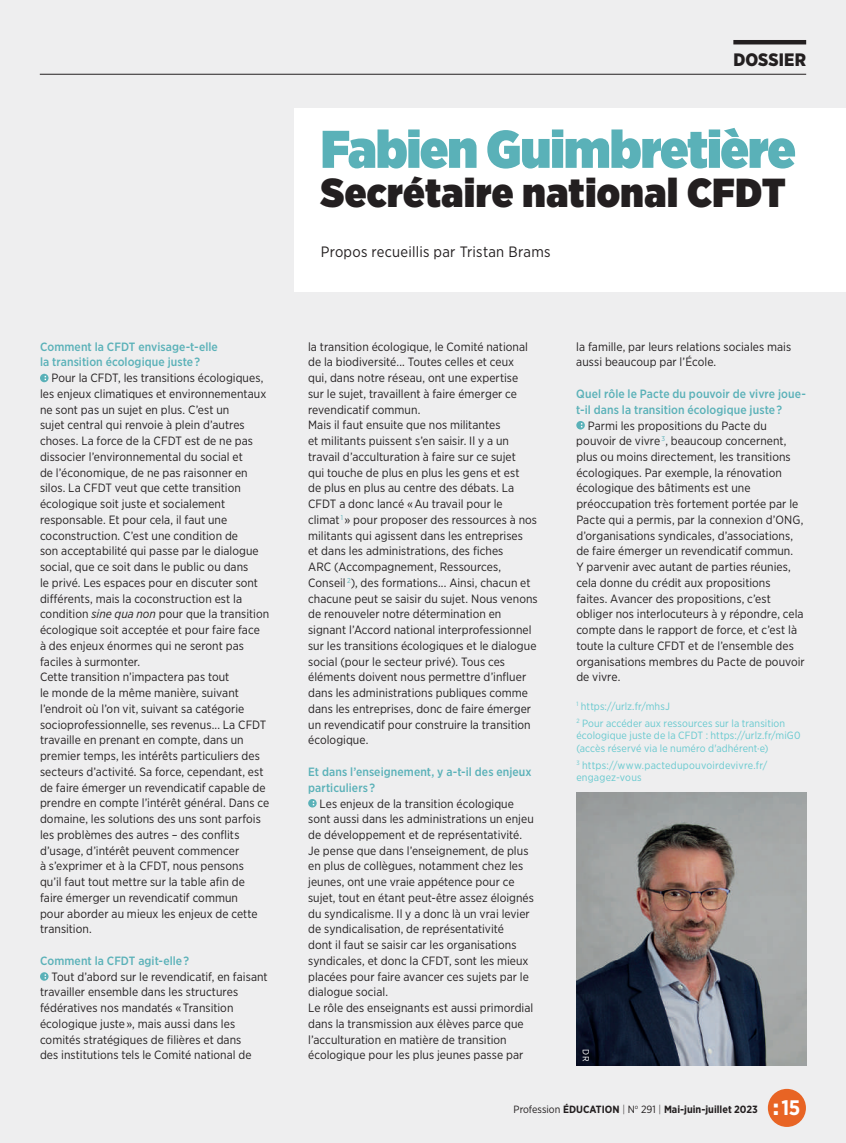
<style>
.page{position:relative;width:846px;height:1143px;background:#fff}
.page>*{position:absolute;margin:0;border:0;box-sizing:border-box;transform-origin:0 0}
.t1{font:900 52.95px "Gotham Narrow";letter-spacing:-.015em;color:#5ab1b8}
.t2{font:900 40.5px "Gotham Narrow";letter-spacing:.01em;color:#231f20}
.t3{font:900 18px "Gotham Narrow";letter-spacing:.01em;color:#231f20}
.t4{font:15px "Gotham Narrow";letter-spacing:.015em;color:#231f20}
.t5{font:12px/15.8px "Gotham Narrow";letter-spacing:.005em;color:#231f20}
.t6{font:500 12px/15.8px "Gotham Narrow";letter-spacing:.005em;color:#5ab1b8}
.t7{font:10.5px/12.6px "Gotham Narrow";letter-spacing:.01em;color:#67c9cf}
.t8{font:700 10.5px "Gotham Narrow";color:#231f20}
.t9{font:9px "Gotham Narrow";color:#fff}
.s1{font-style:italic}
.s2{font-weight:400}
.s3{font-weight:300}
.s4{font-weight:900;font-size:21px;color:#fff}
.s5{font-size:21px;color:#fff}
</style>
<div class="page">
<div style="left:0;top:0;width:845px;height:1143px;background:#eeeeef"></div>
<div style="left:294px;top:108px;width:551px;height:184px;background:#fff"></div>
<svg style="left:40px;top:374px;width:9px;height:8px"></svg>
<svg style="left:40px;top:972px;width:9px;height:9px"></svg>
<svg style="left:308px;top:799px;width:8px;height:9px"></svg>
<svg style="left:576px;top:421px;width:8px;height:9px"></svg>
<img style="left:576px;top:793px;width:229px;height:273px">
<div style="left:767px;top:1089px;width:38px;height:38px;background:#e86424;border-radius:50%"></div>
<hr style="left:40px;top:74px;width:766px;height:1px;background:#231f20">
<hr style="left:733px;top:40px;width:73px;height:4px;background:#231f20">
<p class="t6" style="left:40px;top:338px;width:179px">Comment la CFDT envisage-t-elle la transition écologique juste ?</p>
<p class="t5" style="left:40px;top:370px;width:231px;text-indent:11px">Pour la CFDT, les transitions écologiques, les enjeux climatiques et environnementaux ne sont pas un sujet en plus. C’est un<br>sujet central qui renvoie à plein d’autres choses. La force de la CFDT est de ne pas dissocier l’environnemental du social et<br>de l’économique, de ne pas raisonner en silos. La CFDT veut que cette transition écologique soit juste et socialement responsable. Et pour cela, il faut une coconstruction. C’est une condition de<br>son acceptabilité qui passe par le dialogue social, que ce soit dans le public ou dans<br>le privé. Les espaces pour en discuter sont différents, mais la coconstruction est la condition <span class="s1">sine qua non</span> pour que la transition écologique soit acceptée et pour faire face<br>à des enjeux énormes qui ne seront pas faciles à surmonter.<br>Cette transition n’impactera pas tout<br>le monde de la même manière, suivant l’endroit où l’on vit, suivant sa catégorie socioprofessionnelle, ses revenus... La CFDT travaille en prenant en compte, dans un premier temps, les intérêts particuliers des secteurs d’activité. Sa force, cependant, est de faire émerger un revendicatif capable de prendre en compte l’intérêt général. Dans ce domaine, les solutions des uns sont parfois les problèmes des autres – des conflits d’usage, d’intérêt peuvent commencer<br>à s’exprimer et à la CFDT, nous pensons<br>qu’il faut tout mettre sur la table afin de faire émerger un revendicatif commun<br>pour aborder au mieux les enjeux de cette transition.</p>
<p class="t6" style="left:40px;top:953px;width:151px">Comment la CFDT agit-elle ?</p>
<p class="t5" style="left:40px;top:968px;width:229px;text-indent:11px">Tout d’abord sur le revendicatif, en faisant travailler ensemble dans les structures fédératives nos mandatés « Transition écologique juste », mais aussi dans les comités stratégiques de filières et dans<br>des institutions tels le Comité national de</p>
<h3 class="t3" style="left:733px;top:48px;width:74px">DOSSIER</h3>
<h1 class="t1" style="left:321px;top:113px;width:476px">Fabien Guimbretière</h1>
<h2 class="t2" style="left:321px;top:165px;width:466px">Secrétaire national CFDT</h2>
<p class="t4" style="left:321px;top:242px;width:231px">Propos recueillis par Tristan Brams</p>
<p class="t5" style="left:576px;top:338px;width:216px">la famille, par leurs relations sociales mais aussi beaucoup par l’École.</p>
<p class="t6" style="left:576px;top:386px;width:231px">Quel rôle le Pacte du pouvoir de vivre joue&shy;t-il dans la transition écologique juste ?</p>
<p class="t5" style="left:576px;top:417px;width:230px;text-indent:11px">Parmi les propositions du Pacte du pouvoir de vivre <sup>3</sup>, beaucoup concernent, plus ou moins directement, les transitions écologiques. Par exemple, la rénovation écologique des bâtiments est une préoccupation très fortement portée par le Pacte qui a permis, par la connexion d’ONG, d’organisations syndicales, d’associations, de faire émerger un revendicatif commun.<br>Y parvenir avec autant de parties réunies, cela donne du crédit aux propositions<br>faites. Avancer des propositions, c’est obliger nos interlocuteurs à y répondre, cela compte dans le rapport de force, et c’est là toute la culture CFDT et de l’ensemble des organisations membres du Pacte de pouvoir de vivre.</p>
<p class="t7" style="left:576px;top:698px;width:210px;line-height:16.8px"><sup>1</sup> https://urlz.fr/mhsJ<br><sup>2</sup> Pour accéder aux ressources sur la transition</p>
<p class="t7" style="left:576px;top:729px;width:226px">écologique juste de la CFDT : https://urlz.fr/miG0 (accès réservé via le numéro d'adhérent·e)</p>
<p class="t7" style="left:576px;top:759px;width:192px"><sup>3</sup> https://www.pactedupouvoirdevivre.fr/ engagez-vous</p>
<p class="t5" style="left:308px;top:338px;width:231px">la transition écologique, le Comité national de la biodiversité... Toutes celles et ceux<br>qui, dans notre réseau, ont une expertise<br>sur le sujet, travaillent à faire émerger ce revendicatif commun.<br>Mais il faut ensuite que nos militantes<br>et militants puissent s’en saisir. Il y a un travail d’acculturation à faire sur ce sujet<br>qui touche de plus en plus les gens et est<br>de plus en plus au centre des débats. La CFDT a donc lancé « Au travail pour le<br>climat <sup>1</sup> » pour proposer des ressources à nos militants qui agissent dans les entreprises<br>et dans les administrations, des fiches<br>ARC (Accompagnement, Ressources, Conseil <sup>2</sup>), des formations... Ainsi, chacun et chacune peut se saisir du sujet. Nous venons de renouveler notre détermination en signant l’Accord national interprofessionnel sur les transitions écologiques et le dialogue social (pour le secteur privé). Tous ces éléments doivent nous permettre d’influer dans les administrations publiques comme dans les entreprises, donc de faire émerger un revendicatif pour construire la transition écologique.</p>
<p class="t6" style="left:308px;top:764px;width:225px">Et dans l’enseignement, y a-t-il des enjeux particuliers ?</p>
<p class="t5" style="left:308px;top:795px;width:227px;text-indent:11px">Les enjeux de la transition écologique sont aussi dans les administrations un enjeu de développement et de représentativité.<br>Je pense que dans l’enseignement, de plus en plus de collègues, notamment chez les jeunes, ont une vraie appétence pour ce sujet, tout en étant peut-être assez éloignés du syndicalisme. Il y a donc là un vrai levier de syndicalisation, de représentativité<br>dont il faut se saisir car les organisations syndicales, et donc la CFDT, sont les mieux placées pour faire avancer ces sujets par le dialogue social.<br>Le rôle des enseignants est aussi primordial dans la transmission aux élèves parce que l’acculturation en matière de transition écologique pour les plus jeunes passe par</p>
<p class="t9" style="left:591px;top:1049px;width:13px;rotate:90deg">DR</p>
<p class="t8" style="left:513px;top:1102px;width:288px"><span class="s2">Profession</span> ÉDUCATION <span class="s3">|</span> <span class="s2">N</span><sup>o</sup> <span class="s2">291</span> <span class="s3">|</span> Mai-juin-juillet 2023 <span class="s4">:</span> <span class="s5">15</span></p>
</div>
